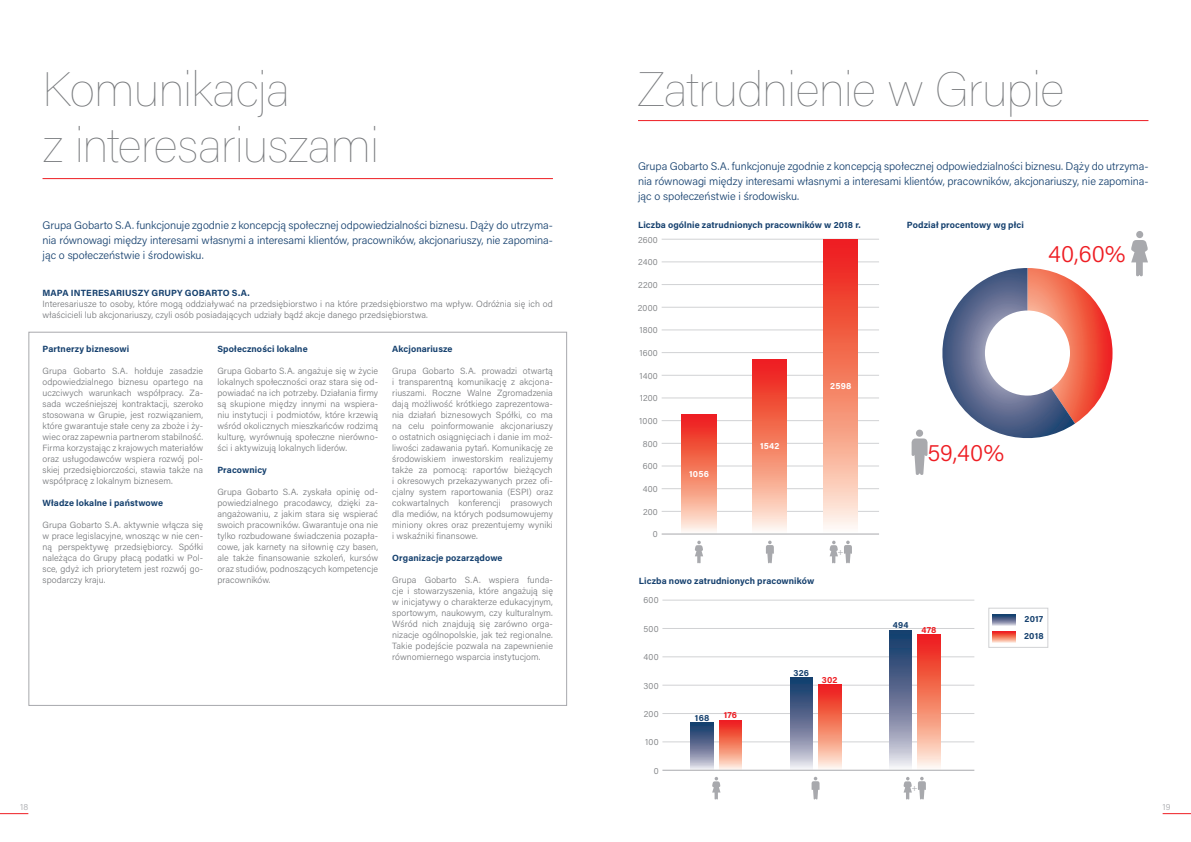
<style>
.page{position:relative;width:1191px;height:842px;background:#fff}
.page>*{position:absolute;margin:0;border:0;box-sizing:border-box;transform-origin:0 0}
.t1{font:100 48px "Acumin Pro";letter-spacing:-.02em;color:#76787b}
.t2{font:300 24px "Acumin Pro";letter-spacing:.005em;color:#ee1d23}
.t3{font:300 11px/15px "Acumin Pro";letter-spacing:-.005em;color:#15406e;text-align:justify}
.t4{font:300 9px/11px "Acumin Pro";letter-spacing:.005em;color:#76787b;text-align:justify}
.t5{font:700 9px/17px "Acumin Pro";letter-spacing:.01em;color:#15406e}
.t6{font:700 9px "Acumin Pro";letter-spacing:.02em;color:#fff}
.t7{font:700 9px "Acumin Pro";letter-spacing:.01em;color:#ee1d23}
.t8{font:300 9px "Acumin Pro";color:#a8a9ad}
</style>
<div class="page">
<svg style="left:0;top:813px;width:28px;height:1px"></svg>
<svg style="left:1162px;top:813px;width:29px;height:1px"></svg>
<hr style="left:638px;top:120px;width:510px;height:1px;background:#ee1d23">
<hr style="left:43px;top:178px;width:510px;height:1px;background:#ee1d23">
<hr style="left:662px;top:600px;width:312px;height:1px;background:#d1d2d4">
<hr style="left:662px;top:628px;width:312px;height:1px;background:#d1d2d4">
<hr style="left:662px;top:657px;width:312px;height:1px;background:#d1d2d4">
<hr style="left:662px;top:685px;width:312px;height:1px;background:#d1d2d4">
<hr style="left:662px;top:713px;width:312px;height:1px;background:#d1d2d4">
<hr style="left:662px;top:742px;width:312px;height:1px;background:#d1d2d4">
<div style="left:988px;top:608px;width:60px;height:40px;background:#fff;border:1px solid #d1d2d4"></div>
<svg style="left:811px;top:777px;width:8px;height:22px"></svg>
<svg style="left:766px;top:541px;width:8px;height:22px"></svg>
<svg style="left:918px;top:777px;width:8px;height:22px"></svg>
<svg style="left:712px;top:777px;width:8px;height:22px"></svg>
<svg style="left:695px;top:541px;width:8px;height:22px"></svg>
<div style="left:1136px;top:231px;width:7px;height:7px;background:#a8a9ad;border-radius:50%"></div>
<svg style="left:1131px;top:240px;width:17px;height:36px"></svg>
<svg style="left:903px;top:777px;width:9px;height:22px"></svg>
<svg style="left:844px;top:541px;width:8px;height:22px"></svg>
<svg style="left:829px;top:541px;width:9px;height:22px"></svg>
<svg style="left:691px;top:723px;width:22px;height:47px"></svg>
<svg style="left:993px;top:614px;width:22px;height:12px"></svg>
<svg style="left:790px;top:678px;width:22px;height:92px;background:#717f9f"></svg>
<svg style="left:889px;top:630px;width:23px;height:140px;background:#71809f"></svg>
<svg style="left:719px;top:720px;width:23px;height:50px"></svg>
<svg style="left:993px;top:631px;width:22px;height:12px"></svg>
<svg style="left:818px;top:685px;width:23px;height:85px;background:#f4836f"></svg>
<svg style="left:917px;top:635px;width:23px;height:135px;background:#f4836f"></svg>
<hr style="left:662px;top:770px;width:312px;height:1px;background:#a8a9ad">
<hr style="left:661px;top:398px;width:218px;height:1px;background:#d1d2d4">
<hr style="left:661px;top:375px;width:218px;height:1px;background:#d1d2d4">
<hr style="left:661px;top:352px;width:218px;height:1px;background:#d1d2d4">
<hr style="left:661px;top:284px;width:218px;height:1px;background:#d1d2d4">
<hr style="left:661px;top:330px;width:218px;height:1px;background:#d1d2d4">
<hr style="left:661px;top:262px;width:218px;height:1px;background:#d1d2d4">
<hr style="left:661px;top:307px;width:218px;height:1px;background:#d1d2d4">
<hr style="left:661px;top:239px;width:218px;height:1px;background:#d1d2d4">
<hr style="left:661px;top:420px;width:218px;height:1px;background:#d1d2d4">
<hr style="left:661px;top:443px;width:218px;height:1px;background:#d1d2d4">
<hr style="left:661px;top:466px;width:218px;height:1px;background:#d1d2d4">
<hr style="left:661px;top:488px;width:218px;height:1px;background:#d1d2d4">
<hr style="left:661px;top:511px;width:218px;height:1px;background:#d1d2d4">
<svg style="left:682px;top:414px;width:34px;height:118px;background:#f4816d"></svg>
<svg style="left:753px;top:359px;width:34px;height:171px;background:#f4816c"></svg>
<svg style="left:823px;top:239px;width:34px;height:289px;background:#f4816d"></svg>
<hr style="left:661px;top:533px;width:218px;height:1px;background:#a8a9ad">
<svg style="left:911px;top:268px;width:201px;height:207px"></svg>
<h1 class="t1" style="left:42px;top:57px;width:249px">Komunikacja</h1>
<h1 class="t1" style="left:638px;top:57px;width:428px">Zatrudnienie w Grupie</h1>
<h1 class="t1" style="left:42px;top:113px;width:338px">z interesariuszami</h1>
<p class="t3" style="left:638px;top:158px;width:512px">Grupa Gobarto S.A. funkcjonuje zgodnie z koncepcją społecznej odpowiedzialności biznesu. Dąży do utrzyma&shy;nia równowagi między interesami własnymi a interesami klientów, pracowników, akcjonariuszy, nie zapomina&shy;jąc o społeczeństwie i środowisku.</p>
<p class="t3" style="left:43px;top:217px;width:512px">Grupa Gobarto S.A. funkcjonuje zgodnie z koncepcją społecznej odpowiedzialności biznesu. Dąży do utrzyma&shy;nia równowagi między interesami własnymi a interesami klientów, pracowników, akcjonariuszy, nie zapomina&shy;jąc o społeczeństwie i środowisku.</p>
<p class="t5" style="left:638px;top:216px;width:224px">Liczba ogólnie zatrudnionych pracowników w 2018 r.</p>
<p class="t5" style="left:907px;top:216px;width:119px">Podział procentowy wg płci</p>
<p class="t4" style="left:638px;top:233px;width:21px">2600</p>
<p class="t4" style="left:638px;top:256px;width:21px">2400</p>
<h2 class="t2" style="left:1048px;top:238px;width:79px">40,60%</h2>
<p class="t4" style="left:638px;top:279px;width:21px">2200</p>
<p class="t5" style="left:43px;top:284px;width:209px">MAPA INTERESARIUSZY GRUPY GOBARTO S.A.</p>
<p class="t4" style="left:43px;top:298px;width:512px">Interesariusze to osoby, które mogą oddziaływać na przedsiębiorstwo i na które przedsiębiorstwo ma wpływ. Odróżnia się ich od właścicieli lub akcjonariuszy, czyli osób posiadających udziały bądź akcje danego przedsiębiorstwa.</p>
<p class="t5" style="left:43px;top:340px;width:88px">Partnerzy biznesowi</p>
<p class="t4" style="left:43px;top:365px;width:162px">Grupa Gobarto S.A. hołduje zasadzie odpowiedzialnego biznesu opartego na uczciwych warunkach współpracy. Za&shy;sada wcześniejszej kontraktacji, szeroko stosowana w Grupie, jest rozwiązaniem, które gwarantuje stałe ceny za zboże i ży&shy;wiec oraz zapewnia partnerom stabilność.<br>Firma korzystając z krajowych materiałów oraz usługodawców wspiera rozwój pol&shy;skiej przedsiębiorczości, stawia także na współpracę z lokalnym biznesem.</p>
<p class="t5" style="left:43px;top:494px;width:122px">Władze lokalne i państwowe</p>
<p class="t4" style="left:43px;top:519px;width:162px">Grupa Gobarto S.A. aktywnie włącza się w prace legislacyjne, wnosząc w nie cen&shy;ną perspektywę przedsiębiorcy. Spółki należąca do Grupy płacą podatki w Pol&shy;sce, gdyż ich priorytetem jest rozwój go&shy;spodarczy kraju.</p>
<p class="t4" style="left:638px;top:302px;width:21px">2000</p>
<p class="t4" style="left:639px;top:324px;width:20px">1800</p>
<p class="t5" style="left:217px;top:340px;width:92px">Społeczności lokalne</p>
<p class="t4" style="left:217px;top:365px;width:162px">Grupa Gobarto S.A. angażuje się w życie lokalnych społeczności oraz stara się od&shy;powiadać na ich potrzeby. Działania firmy są skupione między innymi na wspiera&shy;niu instytucji i podmiotów, które krzewią wśród okolicznych mieszkańców rodzimą kulturę, wyrównują społeczne nierówno&shy;ści i aktywizują lokalnych liderów.</p>
<p class="t5" style="left:217px;top:461px;width:51px">Pracownicy</p>
<p class="t4" style="left:217px;top:486px;width:162px">Grupa Gobarto S.A. zyskała opinię od&shy;powiedzialnego pracodawcy, dzięki za&shy;angażowaniu, z jakim stara się wspierać swoich pracowników. Gwarantuje ona nie tylko rozbudowane świadczenia pozapła&shy;cowe, jak karnety na siłownię czy basen, ale także finansowanie szkoleń, kursów oraz studiów, podnoszących kompetencje pracowników.</p>
<p class="t5" style="left:392px;top:340px;width:62px">Akcjonariusze</p>
<p class="t4" style="left:392px;top:365px;width:162px">Grupa Gobarto S.A. prowadzi otwartą i transparentną komunikację z akcjona&shy;riuszami. Roczne Walne Zgromadzenia dają możliwość krótkiego zaprezentowa&shy;nia działań biznesowych Spółki, co ma na celu poinformowanie akcjonariuszy o ostatnich osiągnięciach i danie im moż&shy;liwości zadawania pytań. Komunikację ze środowiskiem inwestorskim realizujemy także za pomocą: raportów bieżących i okresowych przekazywanych przez ofi&shy;cjalny system raportowania (ESPI) oraz cokwartalnych konferencji prasowych dla mediów, na których podsumowujemy miniony okres oraz prezentujemy wyniki i wskaźniki finansowe.</p>
<p class="t5" style="left:392px;top:549px;width:112px">Organizacje pozarządowe</p>
<p class="t4" style="left:392px;top:574px;width:162px">Grupa Gobarto S.A. wspiera funda&shy;cje i stowarzyszenia, które angażują się w inicjatywy o charakterze edukacyjnym, sportowym, naukowym, czy kulturalnym.<br>Wśród nich znajdują się zarówno orga&shy;nizacje ogólnopolskie, jak też regionalne.<br>Takie podejście pozwala na zapewnienie równomiernego wsparcia instytucjom.</p>
<p class="t5" style="left:639px;top:572px;width:177px">Liczba nowo zatrudnionych pracowników</p>
<p class="t4" style="left:639px;top:347px;width:20px">1600</p>
<p class="t4" style="left:639px;top:370px;width:20px">1400</p>
<p class="t4" style="left:640px;top:392px;width:20px">1200</p>
<p class="t4" style="left:639px;top:415px;width:20px">1000</p>
<p class="t4" style="left:643px;top:438px;width:17px">800</p>
<p class="t6" style="left:760px;top:439px;width:21px">1542</p>
<p class="t4" style="left:642px;top:460px;width:17px">600</p>
<p class="t6" style="left:689px;top:467px;width:21px">1056</p>
<p class="t4" style="left:643px;top:483px;width:17px">400</p>
<p class="t4" style="left:643px;top:506px;width:16px">200</p>
<p class="t4" style="left:653px;top:528px;width:6px">0</p>
<p class="t4" style="left:643px;top:594px;width:17px">600</p>
<p class="t4" style="left:643px;top:623px;width:17px">500</p>
<p class="t4" style="left:643px;top:651px;width:17px">400</p>
<p class="t4" style="left:643px;top:679px;width:17px">300</p>
<p class="t4" style="left:644px;top:708px;width:16px">200</p>
<p class="t4" style="left:645px;top:736px;width:15px">100</p>
<p class="t5" style="left:793px;top:664px;width:17px">326</p>
<p class="t7" style="left:724px;top:709px;width:15px">176</p>
<p class="t5" style="left:695px;top:709px;width:16px">168</p>
<p class="t6" style="left:830px;top:380px;width:23px">2598</p>
<p class="t8" style="left:837px;top:546px;width:8px">+</p>
<p class="t7" style="left:822px;top:673px;width:17px">302</p>
<p class="t4" style="left:653px;top:764px;width:6px">0</p>
<h2 class="t2" style="left:927px;top:436px;width:78px">59,40%</h2>
<p class="t5" style="left:892px;top:616px;width:17px">494</p>
<p class="t7" style="left:921px;top:623px;width:16px">478</p>
<p class="t8" style="left:911px;top:782px;width:8px">+</p>
<p class="t5" style="left:1024px;top:610px;width:21px">2017<br>2018</p>
<p class="t8" style="left:20px;top:800px;width:10px">18</p>
<p class="t8" style="left:1162px;top:800px;width:10px">19</p>
</div>
